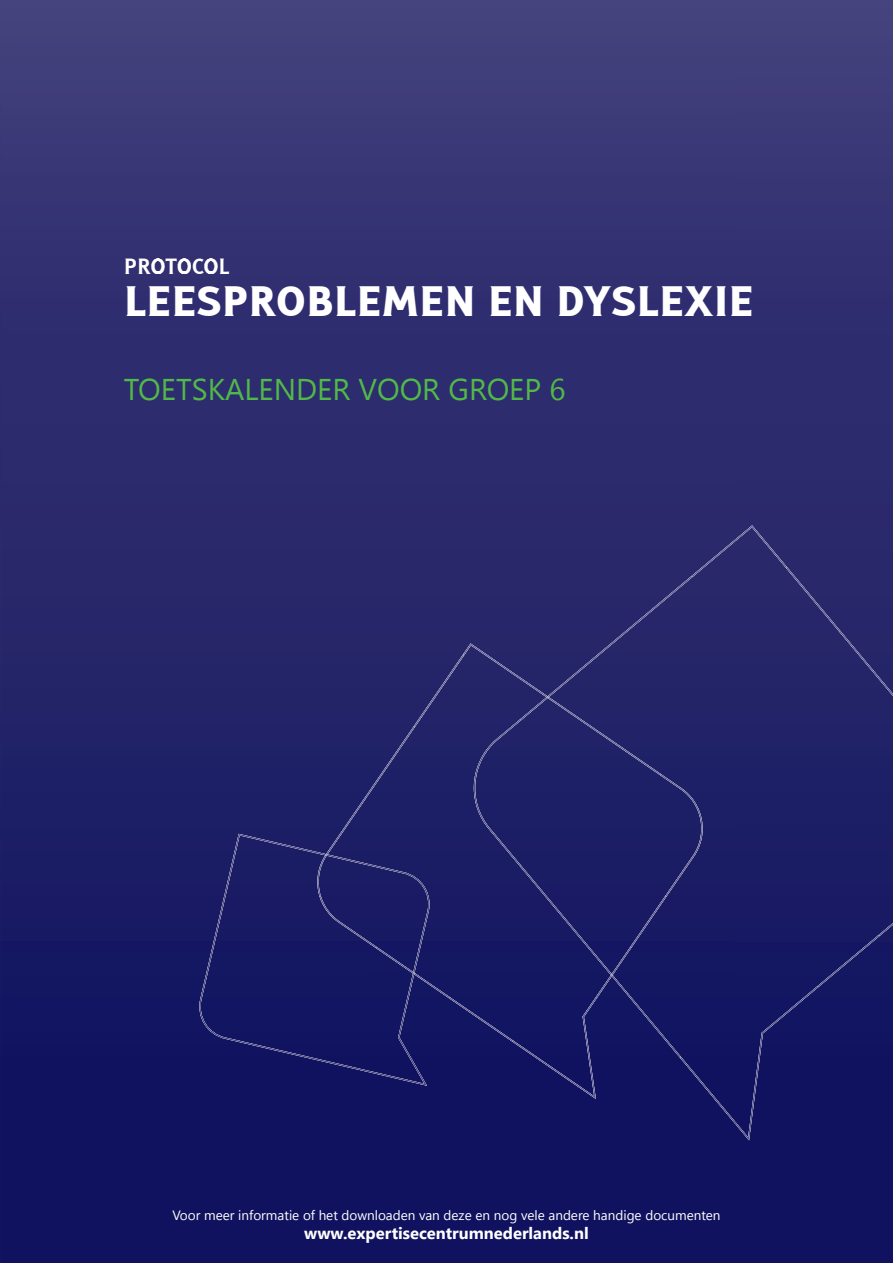
<style>
.page{position:relative;width:893px;height:1263px;background:#fff}
.page>*{position:absolute;margin:0;border:0;box-sizing:border-box;transform-origin:0 0}
.t1{font:700 40.5px "Tiresias L Pfont";color:#fff}
.t2{font:30px "Segoe UI";color:#51b948}
.t3{font:21px "Tiresias L Pfont";letter-spacing:-.02em;color:#fff}
.t4{font:700 16.5px "Segoe UI";color:#fff}
.t5{font:13.5px "Segoe UI";color:#fff}
</style>
<div class="page">
<img style="left:0;top:0;width:735px;height:1263px">
<img style="left:735px;top:422px;width:158px;height:841px">
<img style="left:735px;top:0;width:158px;height:422px">
<img style="left:198px;top:834px;width:232px;height:252px">
<div style="left:513px;top:998px;width:84px;height:101px;background:#111360"></div>
<div style="left:448px;top:998px;width:65px;height:44px;background:#121561"></div>
<img style="left:375px;top:947px;width:76px;height:51px">
<img style="left:595px;top:947px;width:37px;height:51px">
<img style="left:320px;top:896px;width:5px;height:51px">
<img style="left:630px;top:896px;width:36px;height:51px">
<img style="left:316px;top:797px;width:49px;height:99px">
<div style="left:660px;top:773px;width:49px;height:123px;background:#1c1d65"></div>
<div style="left:365px;top:725px;width:49px;height:75px;background:#1f2167"></div>
<img style="left:613px;top:740px;width:47px;height:35px">
<div style="left:414px;top:654px;width:49px;height:74px;background:#232468"></div>
<img style="left:542px;top:694px;width:69px;height:47px">
<div style="left:463px;top:643px;width:81px;height:51px;background:#252569"></div>
<div style="left:325px;top:854px;width:89px;height:120px;background:#191a63"></div>
<div style="left:680px;top:1038px;width:82px;height:102px;background:#11125f"></div>
<div style="left:627px;top:992px;width:53px;height:66px;background:#121561"></div>
<img style="left:574px;top:929px;width:53px;height:65px">
<div style="left:761px;top:987px;width:58px;height:51px;background:#121561"></div>
<div style="left:817px;top:935px;width:63px;height:52px;background:#141762"></div>
<div style="left:521px;top:865px;width:25px;height:66px;background:#191a63"></div>
<img style="left:878px;top:923px;width:15px;height:12px">
<div style="left:468px;top:719px;width:53px;height:148px;background:#1e2067"></div>
<img style="left:521px;top:674px;width:53px;height:46px">
<div style="left:840px;top:630px;width:53px;height:66px;background:#252569"></div>
<div style="left:574px;top:628px;width:58px;height:48px;background:#262669"></div>
<div style="left:787px;top:567px;width:53px;height:65px;background:#27276a"></div>
<div style="left:629px;top:577px;width:64px;height:51px;background:#27276a"></div>
<div style="left:691px;top:525px;width:96px;height:52px;background:#2a296c"></div>
<div style="left:546px;top:696px;width:67px;height:280px;background:#1c1d65"></div>
<h3 class="t3" style="left:124px;top:253px;width:107px">PROTOCOL</h3>
<h1 class="t1" style="left:124px;top:276px;width:631px">LEESPROBLEMEN EN DYSLEXIE</h1>
<h2 class="t2" style="left:124px;top:369px;width:443px">TOETSKALENDER VOOR GROEP 6</h2>
<p class="t5" style="left:172px;top:1205px;width:550px">Voor meer informatie of het downloaden van deze en nog vele andere handige documenten</p>
<p class="t4" style="left:304px;top:1222px;width:286px">www.expertisecentrumnederlands.nl</p>
</div>
